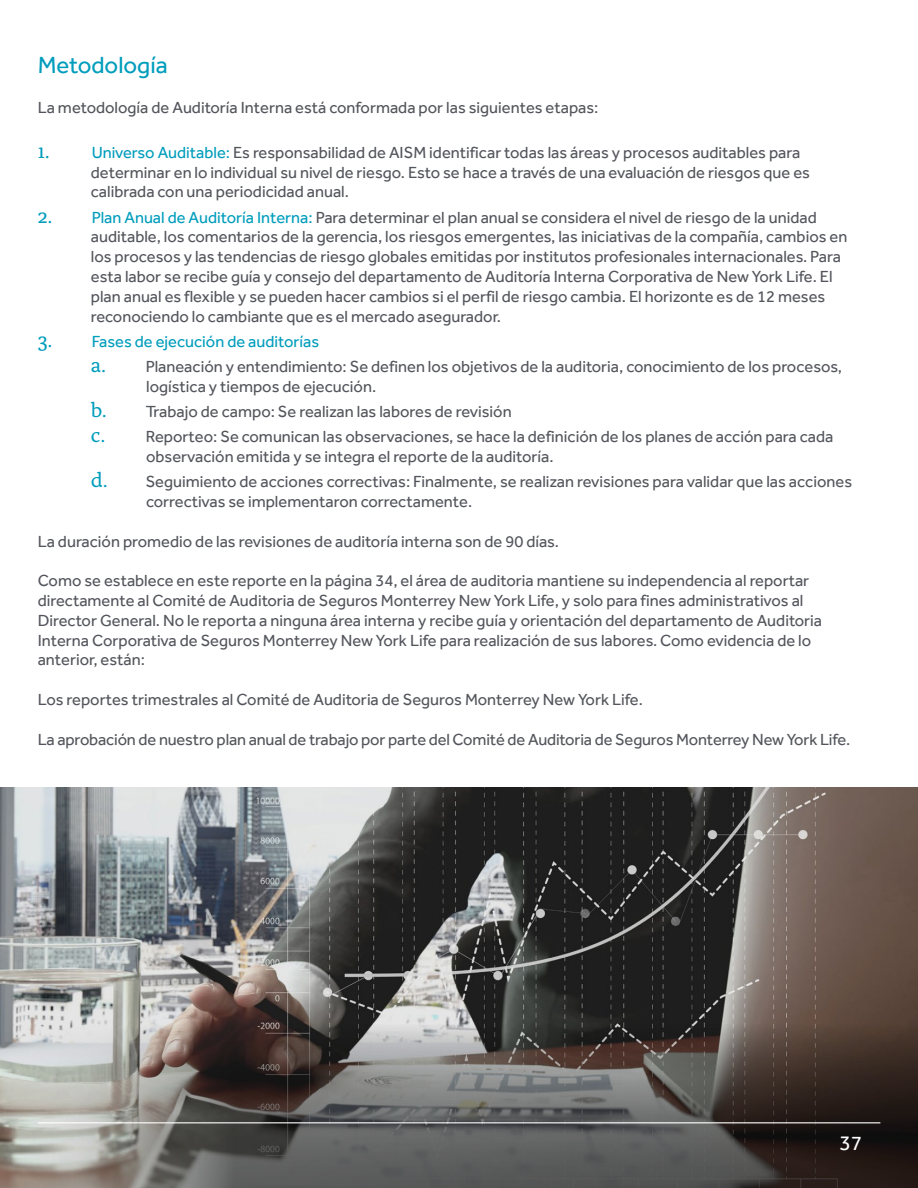
<style>
.page{position:relative;width:918px;height:1188px;background:#fff}
.page>*{position:absolute;margin:0;border:0;box-sizing:border-box;transform-origin:0 0}
.t1{font:24px "NYLIC Effra";color:#009dbc}
.t2{font:21px "NYLIC Effra";color:#fff}
.t3{font:16.5px/19.8px "NYLIC Effra";color:#53555c}
.s1{font-family:"Alda OT";font-size:21px;color:#009dbc}
.s2{color:#009dbc}
</style>
<div class="page">
<img style="left:0;top:788px;width:918px;height:234px">
<svg style="left:0;top:1022px;width:918px;height:166px;background:#64605d"></svg>
<hr style="left:38px;top:1122px;width:842px;height:1px;background:#fff">
<h1 class="t1" style="left:38px;top:51px;width:131px">Metodología</h1>
<p class="t3" style="left:38px;top:97px;width:562px">La metodología de Auditoría Interna está conformada por las siguientes etapas:</p>
<p class="t3" style="left:91px;top:142px;width:721px;text-indent:-53px"><span class="s1">1.</span> <span class="s2">Universo Auditable:</span> Es responsabilidad de AISM identificar todas las áreas y procesos auditables para determinar en lo individual su nivel de riesgo. Esto se hace a través de una evaluación de riesgos que es calibrada con una periodicidad anual.</p>
<p class="t3" style="left:91px;top:207px;width:758px;text-indent:-53px"><span class="s1">2.</span> <span class="s2">Plan Anual de Auditoría Interna:</span> Para determinar el plan anual se considera el nivel de riesgo de la unidad auditable, los comentarios de la gerencia, los riesgos emergentes, las iniciativas de la compañía, cambios en los procesos y las tendencias de riesgo globales emitidas por institutos profesionales internacionales. Para esta labor se recibe guía y consejo del departamento de Auditoría Interna Corporativa de New York Life. El plan anual es flexible y se pueden hacer cambios si el perfil de riesgo cambia. El horizonte es de 12 meses reconociendo lo cambiante que es el mercado asegurador.</p>
<p class="t3" style="left:91px;top:329px;width:753px;line-height:25.2px;text-indent:-53px"><span class="s1">3.</span> <span class="s2">Fases de ejecución de auditorías<br></span><span class="s1">a.</span> Planeación y entendimiento: Se definen los objetivos de la auditoria, conocimiento de los procesos,</p>
<p class="t3" style="left:91px;top:374px;width:744px;line-height:25.2px;text-indent:55px">logística y tiempos de ejecución.<br><span class="s1">b.</span> Trabajo de campo: Se realizan las labores de revisión<br><span class="s1">c.</span> Reporteo: Se comunican las observaciones, se hace la definición de los planes de acción para cada</p>
<p class="t3" style="left:91px;top:444px;width:763px;line-height:25.2px;text-indent:55px">observación emitida y se integra el reporte de la auditoría.<br><span class="s1">d.</span> Seguimiento de acciones correctivas: Finalmente, se realizan revisiones para validar que las acciones</p>
<p class="t3" style="left:146px;top:491px;width:328px">correctivas se implementaron correctamente.</p>
<p class="t3" style="left:38px;top:531px;width:523px">La duración promedio de las revisiones de auditoría interna son de 90 días.</p>
<p class="t3" style="left:38px;top:571px;width:786px">Como se establece en este reporte en la página 34, el área de auditoria mantiene su independencia al reportar directamente al Comité de Auditoria de Seguros Monterrey New York Life, y solo para fines administrativos al Director General. No le reporta a ninguna área interna y recibe guía y orientación del departamento de Auditoria Interna Corporativa de Seguros Monterrey New York Life para realización de sus labores. Como evidencia de lo anterior, están:</p>
<p class="t3" style="left:38px;top:689px;width:607px">Los reportes trimestrales al Comité de Auditoria de Seguros Monterrey New York Life.</p>
<p class="t3" style="left:38px;top:729px;width:814px">La aprobación de nuestro plan anual de trabajo por parte del Comité de Auditoria de Seguros Monterrey New York Life.</p>
<p class="t2" style="left:839px;top:1131px;width:24px">37</p>
</div>
